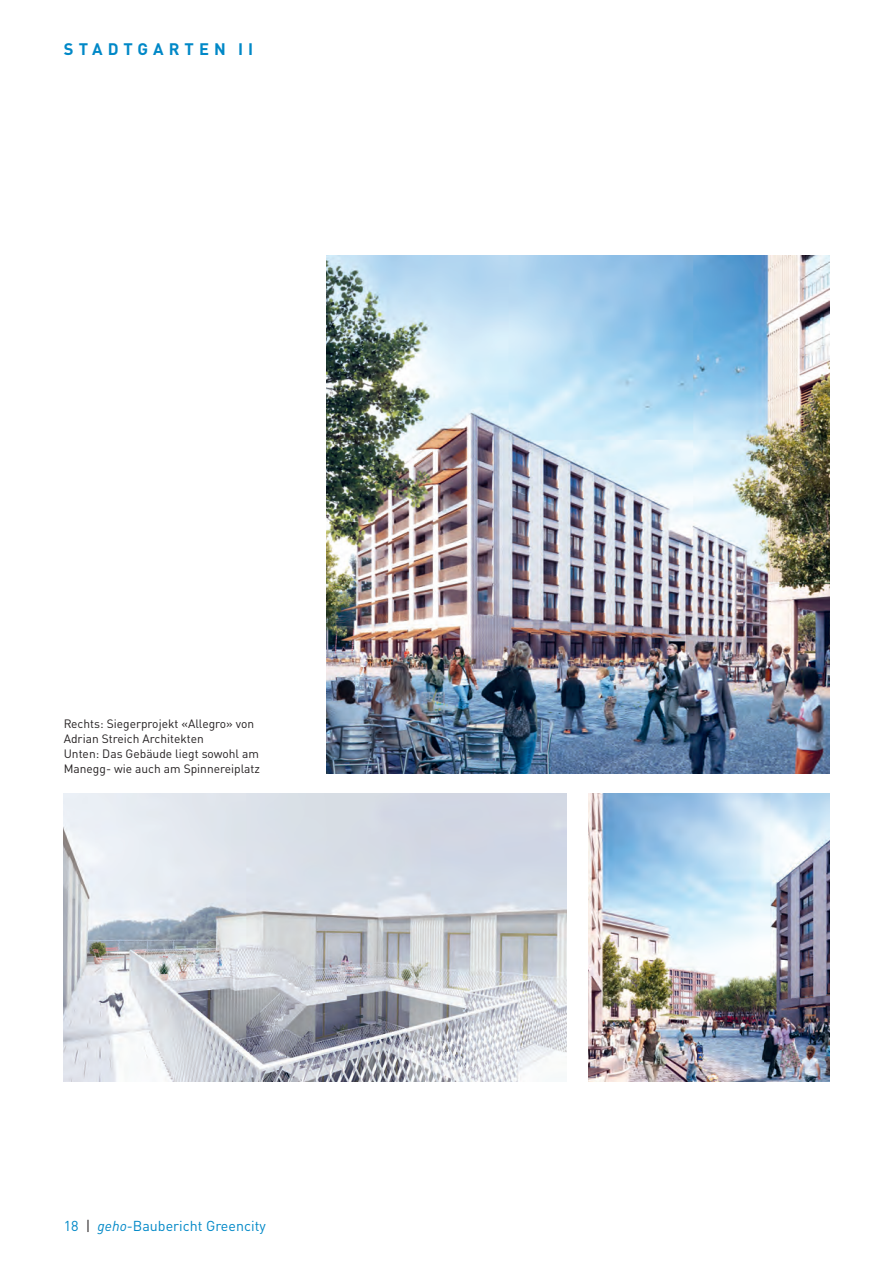
<style>
.page{position:relative;width:893px;height:1263px;background:#fff}
.page>*{position:absolute;margin:0;border:0;box-sizing:border-box;transform-origin:0 0}
.Rubriktitel{font:700 16.5px "DINOT";letter-spacing:.31em;color:#0088c7}
.t1{font:14.25px "DINOT";color:#0088c7}
.Bildlegende{font:12px/15px "DINOT";color:#231f20}
.s1{color:#231f20}
.s2{font-style:italic}
</style>
<div class="page">
<img style="left:326px;top:255px;width:503px;height:519px">
<img style="left:64px;top:793px;width:503px;height:288px">
<img style="left:588px;top:793px;width:241px;height:288px">
<p class="Rubriktitel" style="left:64px;top:38px;width:191px">STADTGARTEN II</p>
<p class="Bildlegende" style="left:64px;top:716px;width:192px">Rechts: Siegerprojekt «Allegro» von<br>Adrian Streich Architekten</p>
<p class="Bildlegende" style="left:64px;top:746px;width:198px">Unten: Das Gebäude liegt sowohl am<br>Manegg- wie auch am Spinnereiplatz</p>
<p class="t1" style="left:64px;top:1217px;width:203px">18 <span class="s1">|</span> <span class="s2">geho</span>-Baubericht Greencity</p>
</div>
